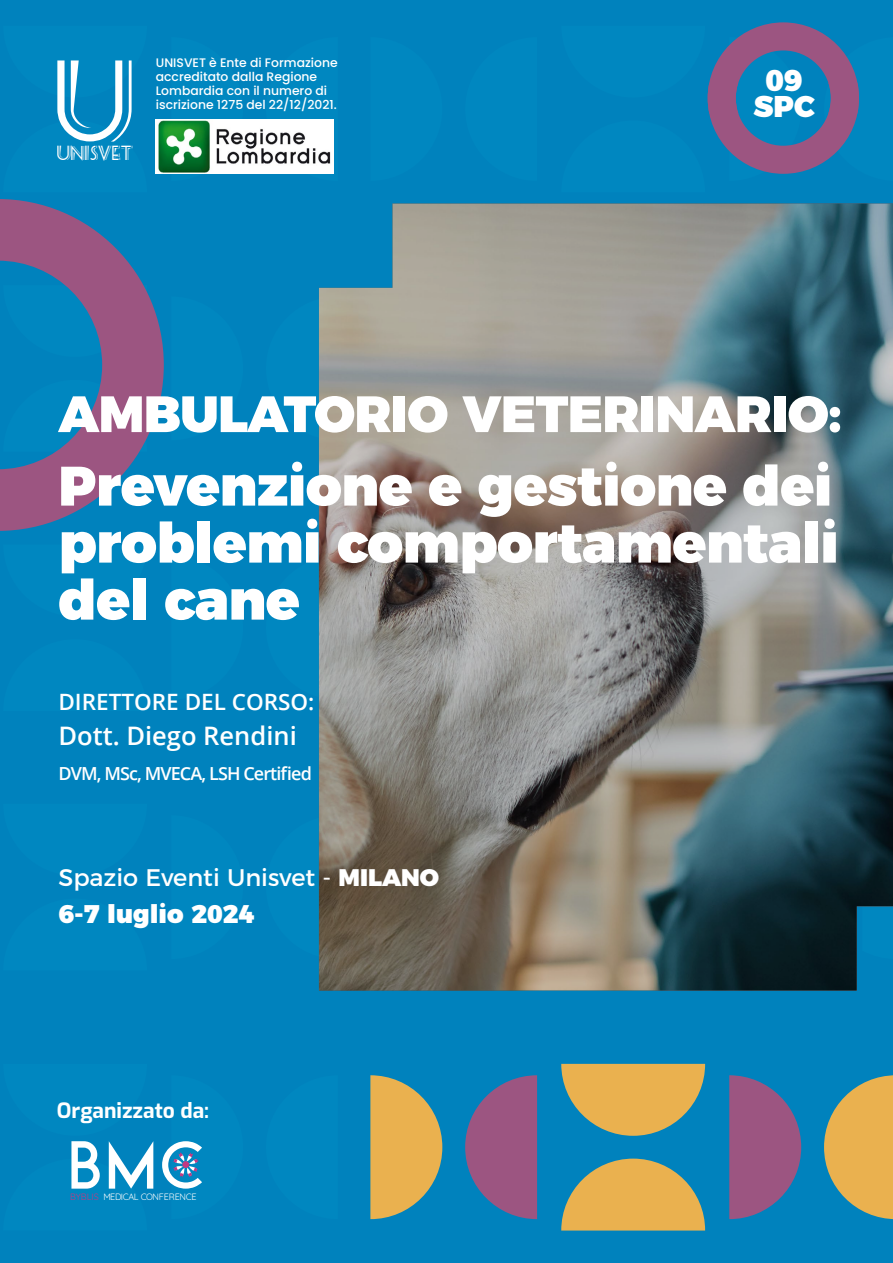
<style>
.page{position:relative;width:893px;height:1263px;background:#fff}
.page>*{position:absolute;margin:0;border:0;box-sizing:border-box;transform-origin:0 0}
.t1{font:93.9px "Seaside Resort NF";color:#fff}
.t2{font:59.4px "Alpaca Scarlett Demo";color:#fff}
.t3{font:900 55.5px/57px "Montserrat";letter-spacing:-.01em;color:#fff;text-align:justify}
.t4{font:900 51px "Montserrat";letter-spacing:-.01em;color:#fff}
.t5{font:900 30px/25.5px "Montserrat";color:#fff;text-align:center}
.t6{font:600 25.5px "Open Sans";color:#fff}
.t7{font:900 25.5px "Montserrat";color:#fff}
.t8{font:24px "Montserrat";color:#fff}
.t9{font:600 22.5px "Open Sans";color:#fff}
.t10{font:21px "Exo";color:#fff}
.t11{font:600 18px "Open Sans";letter-spacing:-.05em;color:#fff}
.t12{font:16.65px "Seaside Resort NF";color:#fff}
.t13{font:500 12.3px/14px "Poppins";color:#fff}
.t14{font:9px "Quicksand";letter-spacing:-.025em;color:#fff}
.s1{font-weight:900}
.s2{color:#c23a82}
</style>
<div class="page">
<div style="left:3px;top:0;width:890px;height:1263px;background:#0082bd"></div>
<hr style="left:0;top:0;width:3px;height:1263px;background:#0082bd">
<svg style="left:318px;top:296px;width:1px;height:144px"></svg>
<svg style="left:171px;top:119px;width:72px;height:1px"></svg>
<svg style="left:266px;top:119px;width:68px;height:1px"></svg>
<svg style="left:318px;top:815px;width:1px;height:144px"></svg>
<svg style="left:318px;top:556px;width:1px;height:144px"></svg>
<img style="left:319px;top:203px;width:574px;height:787px">
<svg style="left:370px;top:1075px;width:72px;height:144px"></svg>
<svg style="left:465px;top:1075px;width:72px;height:144px"></svg>
<svg style="left:561px;top:1064px;width:144px;height:72px"></svg>
<svg style="left:561px;top:1158px;width:144px;height:72px"></svg>
<svg style="left:729px;top:1075px;width:72px;height:144px"></svg>
<svg style="left:824px;top:1075px;width:69px;height:144px"></svg>
<svg style="left:0;top:199px;width:164px;height:332px"></svg>
<svg style="left:173px;top:1152px;width:26px;height:26px"></svg>
<img style="left:156px;top:120px;width:178px;height:54px">
<svg style="left:707px;top:22px;width:152px;height:152px"></svg>
<h1 class="t1" style="left:54px;top:36px;width:82px">U</h1>
<h3 class="t12" style="left:57px;top:142px;width:78px">UNISVET</h3>
<p class="t13" style="left:156px;top:56px;width:183px">UNISVET è Ente di Formazione accreditato dalla Regione<br>Lombardia con il numero di iscrizione 1275 del 22/12/2021.</p>
<h3 class="t5" style="left:753px;top:65px;width:63px">09<br>SPC</h3>
<h3 class="t4" style="left:58px;top:371px;width:785px">AMBULATORIO VETERINARIO:</h3>
<h3 class="t3" style="left:58px;top:453px;width:782px">Prevenzione e gestione dei problemi comportamentali del cane</h3>
<h3 class="t9" style="left:58px;top:687px;width:258px">DIRETTORE DEL CORSO:</h3>
<h3 class="t6" style="left:58px;top:718px;width:240px">Dott. Diego Rendini</h3>
<h3 class="t11" style="left:58px;top:761px;width:255px">DVM, MSc, MVECA, LSH Certified</h3>
<h3 class="t8" style="left:58px;top:858px;width:382px">Spazio Eventi Unisvet - <span class="s1">MILANO</span></h3>
<h3 class="t7" style="left:58px;top:893px;width:197px">6-7 luglio 2024</h3>
<h3 class="t10" style="left:57px;top:1095px;width:154px">Organizzato da:</h3>
<h2 class="t2" style="left:70px;top:1126px;width:136px">BMC</h2>
<p class="t14" style="left:70px;top:1190px;width:128px"><span class="s2">BYBLIS</span> MEDICAL CONFERENCE</p>
</div>
